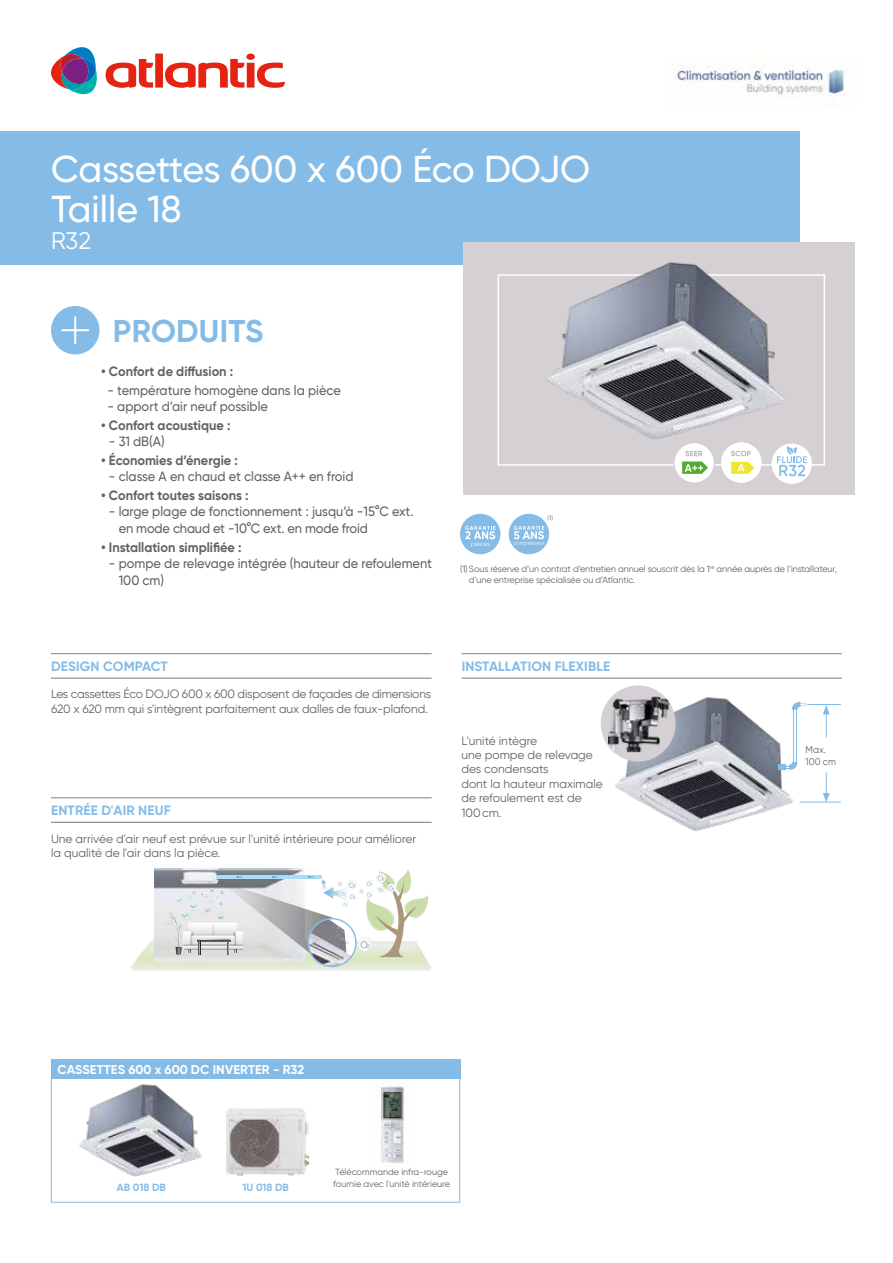
<style>
.page{position:relative;width:893px;height:1263px;background:#fff}
.page>*{position:absolute;margin:0;border:0;box-sizing:border-box;transform-origin:0 0}
.t1{font:500 37.5px/40.5px "Gilroy";color:#fff}
.t2{font:700 31.5px "Gilroy";letter-spacing:.01em;color:#85bce7}
.t3{font:24px "Gilroy";color:#fff}
.t4{font:500 13.5px/16.5px "Gilroy";color:#646363;scale:.95 1}
.t5{font:700 13.5px "Gilroy";color:#646363;scale:.95 1}
.t6{font:700 13.5px "Gilroy";letter-spacing:.01em;color:#85bce7}
.t7{font:700 12.75px "Gilroy";letter-spacing:.005em;color:#fff}
.t8{font:12px/14.4px "Gilroy";letter-spacing:-.01em;color:#646363}
.t9{font:700 10.5px "Gilroy";color:#85bce7}
.t10{font:9.75px/11.7px "Gilroy";color:#646363;scale:.96 1}
.t11{font:9px/10.5px "Gilroy";letter-spacing:-.01em;color:#646363}
.t12{font:6.15px "Gilroy";color:#646363}
</style>
<div class="page">
<div style="left:51px;top:1060px;width:409px;height:142px;border:1px solid #85bce7"></div>
<div style="left:51px;top:1060px;width:409px;height:19px;background:#85bce7"></div>
<div style="left:0;top:131px;width:799px;height:134px;background:#85bce7"></div>
<div style="left:51px;top:306px;width:48px;height:48px;background:#85bce7;border-radius:50%"></div>
<svg style="left:61px;top:316px;width:28px;height:28px"></svg>
<svg style="left:51px;top:47px;width:46px;height:48px"></svg>
<svg style="left:106px;top:54px;width:179px;height:34px"></svg>
<div style="left:463px;top:242px;width:392px;height:253px;background:#d4d0d3"></div>
<div style="left:497px;top:274px;width:328px;height:192px;border:2px solid #fff"></div>
<div style="left:674px;top:443px;width:40px;height:39px;background:#fff;border-radius:50%"></div>
<div style="left:674px;top:442px;width:40px;height:41px;border:1px solid #fff;border-radius:50%"></div>
<div style="left:772px;top:443px;width:40px;height:41px;background:#fff;border-radius:50%"></div>
<svg style="left:777px;top:446px;width:30px;height:30px"></svg>
<div style="left:721px;top:443px;width:40px;height:39px;background:#fff;border-radius:50%"></div>
<div style="left:721px;top:442px;width:41px;height:41px;border:1px solid #fff;border-radius:50%"></div>
<svg style="left:731px;top:455px;width:17px;height:1px"></svg>
<svg style="left:731px;top:462px;width:23px;height:12px"></svg>
<div style="left:509px;top:514px;width:40px;height:40px;background:#85bce7;border-radius:50%"></div>
<svg style="left:513px;top:526px;width:31px;height:20px"></svg>
<div style="left:460px;top:514px;width:40px;height:40px;background:#85bce7;border-radius:50%"></div>
<svg style="left:465px;top:526px;width:30px;height:21px"></svg>
<hr style="left:51px;top:797px;width:381px;height:1px;background:#878787">
<hr style="left:51px;top:822px;width:381px;height:1px;background:#878787">
<svg style="left:130px;top:869px;width:301px;height:101px"></svg>
<hr style="left:462px;top:653px;width:380px;height:1px;background:#878787">
<hr style="left:462px;top:678px;width:380px;height:1px;background:#878787">
<img style="left:614px;top:697px;width:179px;height:134px">
<svg style="left:778px;top:762px;width:19px;height:8px"></svg>
<hr style="left:793px;top:709px;width:1px;height:53px;background:#85bce7">
<hr style="left:796px;top:709px;width:1px;height:53px;background:#85bce7">
<svg style="left:792px;top:702px;width:14px;height:8px"></svg>
<div style="left:601px;top:685px;width:75px;height:76px;background:#d4d0d3;border-radius:50%"></div>
<img style="left:608px;top:695px;width:62px;height:57px">
<hr style="left:807px;top:704px;width:34px;height:1px;background:#85bce7">
<hr style="left:800px;top:802px;width:41px;height:1px;background:#85bce7">
<svg style="left:823px;top:705px;width:7px;height:32px"></svg>
<svg style="left:823px;top:772px;width:7px;height:30px"></svg>
<img style="left:380px;top:1086px;width:24px;height:78px">
<div style="left:674px;top:442px;width:41px;height:41px;border:1px solid #cecece;border-radius:50%"></div>
<svg style="left:682px;top:455px;width:26px;height:19px"></svg>
<img style="left:663px;top:57px;width:182px;height:42px">
<img style="left:545px;top:262px;width:242px;height:193px">
<hr style="left:51px;top:653px;width:381px;height:1px;background:#878787">
<hr style="left:51px;top:678px;width:381px;height:1px;background:#878787">
<img style="left:79px;top:1084px;width:123px;height:93px">
<img style="left:226px;top:1109px;width:82px;height:67px">
<h1 class="t1" style="left:51px;top:148px;width:541px">Cassettes 600 x 600 Éco DOJO<br>Taille 18</h1>
<h3 class="t3" style="left:51px;top:226px;width:41px">R32</h3>
<h2 class="t2" style="left:113px;top:311px;width:152px">PRODUITS</h2>
<p class="t5" style="left:101px;top:363px;width:141px">• Confort de diffusion :</p>
<p class="t4" style="left:107px;top:381px;width:247px">- température homogène dans la pièce</p>
<p class="t4" style="left:107px;top:398px;width:170px">- apport d’air neuf possible</p>
<p class="t5" style="left:101px;top:416px;width:138px">• Confort acoustique :</p>
<p class="t4" style="left:109px;top:433px;width:60px">- 31 dB(A)</p>
<p class="t5" style="left:101px;top:452px;width:146px">• Économies d’énergie :</p>
<p class="t4" style="left:109px;top:468px;width:259px">- classe A en chaud et classe A++ en froid</p>
<p class="t5" style="left:101px;top:487px;width:157px">• Confort toutes saisons :</p>
<p class="t4" style="left:119px;top:503px;width:312px;text-indent:-10px">- large plage de fonctionnement : jusqu’à -15°C ext. en mode chaud et -10°C ext. en mode froid</p>
<p class="t5" style="left:101px;top:538px;width:150px">• Installation simplifiée :</p>
<p class="t4" style="left:119px;top:555px;width:331px;text-indent:-10px">- pompe de relevage intégrée (hauteur de refoulement<br>100 cm)</p>
<p class="t12" style="left:548px;top:514px;width:7px">(1)</p>
<p class="t11" style="left:469px;top:564px;width:369px;text-indent:-9px">(1)Sous réserve d’un contrat d’entretien annuel souscrit dès la 1<sup>re</sup> année auprès de l’installateur, d’une entreprise spécialisée ou d’Atlantic.</p>
<p class="t6" style="left:51px;top:658px;width:118px">DESIGN COMPACT</p>
<p class="t8" style="left:51px;top:687px;width:382px">Les cassettes Éco DOJO 600 x 600 disposent de façades de dimensions<br>620 x 620 mm qui s'intègrent parfaitement aux dalles de faux-plafond.</p>
<p class="t6" style="left:51px;top:802px;width:121px">ENTRÉE D'AIR NEUF</p>
<p class="t8" style="left:51px;top:831px;width:367px">Une arrivée d'air neuf est prévue sur l'unité intérieure pour améliorer la qualité de l'air dans la pièce.</p>
<p class="t6" style="left:462px;top:658px;width:150px">INSTALLATION FLEXIBLE</p>
<p class="t8" style="left:461px;top:733px;width:143px">L'unité intègre<br>une pompe de relevage des condensats<br>dont la hauteur maximale de refoulement est de<br>100cm.</p>
<p class="t10" style="left:806px;top:744px;width:33px">Max.<br>100 cm</p>
<p class="t7" style="left:57px;top:1062px;width:248px">CASSETTES 600 x 600 DC INVERTER - R32</p>
<p class="t9" style="left:117px;top:1181px;width:50px">AB 018 DB</p>
<p class="t9" style="left:242px;top:1180px;width:48px">1U 018 DB</p>
<p class="t11" style="left:333px;top:1165px;width:118px;line-height:12px">Télécommande infra-rouge fournie avec l'unité intérieure</p>
</div>
